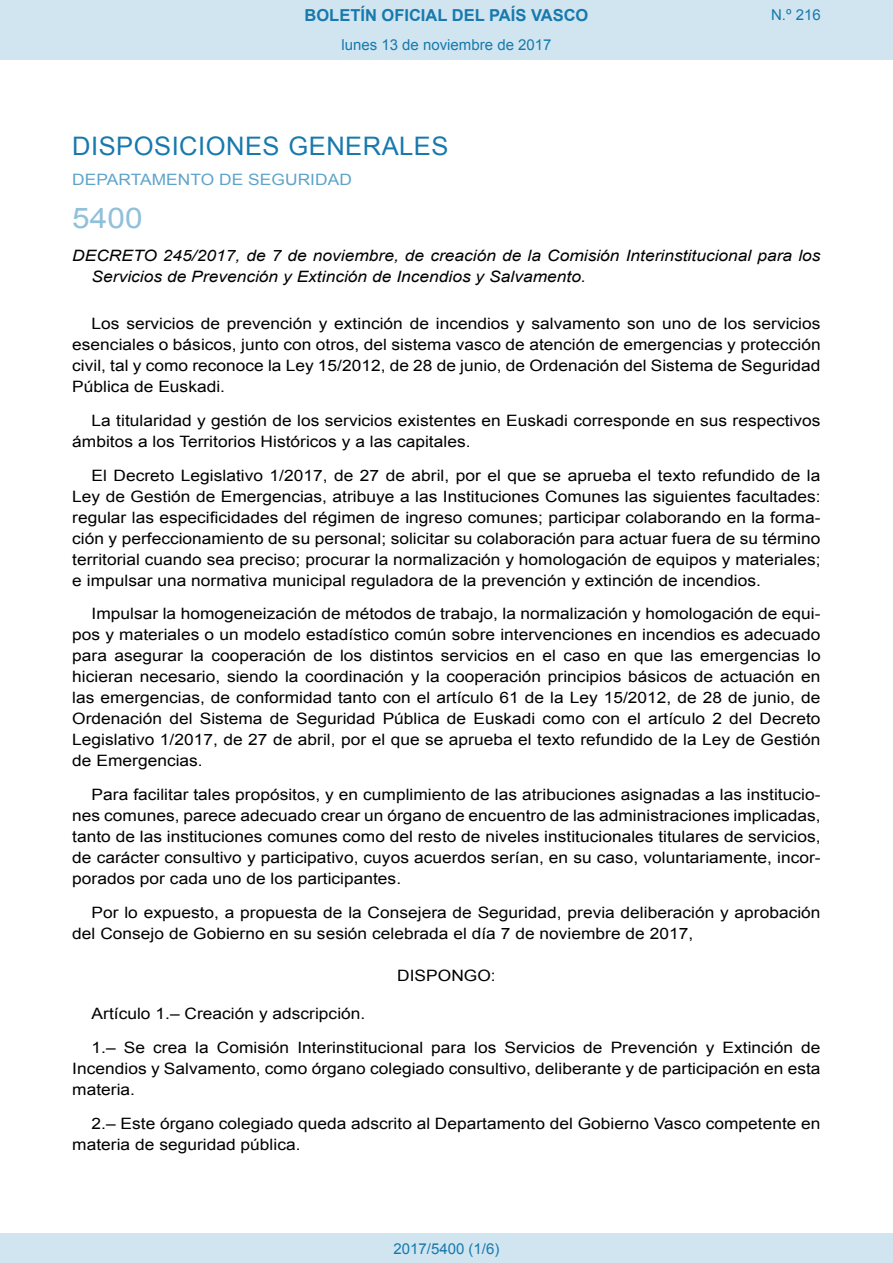
<style>
.page{position:relative;width:893px;height:1263px;background:#fff}
.page>*{position:absolute;margin:0;border:0;box-sizing:border-box;transform-origin:0 0}
.BOPVOrden{font:28.5px "Arial";color:#90c0db;scale:1.11 1}
.BOPVSeccion{font:25.5px "Arial";letter-spacing:.02em;color:#1879ad}
.t1{font:700 16.5px "Arial";color:#1879ad}
.BOPVDetalle{font:15.6px/21px "Arial";color:#000;text-align:justify;scale:1.11 1}
.BOPVTitulo{font:italic 15.6px/21px "Arial";color:#000;scale:1.11 1}
.BOPVOrganismo{font:15.6px "Arial";letter-spacing:.005em;color:#5ea4ca;scale:1.11 1}
.BOPVClave{font:15.6px "Arial";color:#000;scale:1.11 1}
.Paginacion_Centro{font:15px "Arial";color:#1879ad}
</style>
<div class="page">
<div style="left:0;top:0;width:893px;height:60px;background:#d0e5f0"></div>
<div style="left:0;top:1233px;width:893px;height:30px;background:#d0e5f0"></div>
<p class="t1" style="left:305px;top:4px;width:285px">BOLETÍN OFICIAL DEL PAÍS VASCO</p>
<p class="Paginacion_Centro" style="left:341px;top:35px;width:212px">lunes 13 de noviembre de 2017</p>
<p class="Paginacion_Centro" style="left:771px;top:5px;width:51px">N.º 216</p>
<p class="BOPVSeccion" style="left:72px;top:129px;width:378px">DISPOSICIONES GENERALES</p>
<p class="BOPVOrganismo" style="left:72px;top:169px;width:253px">DEPARTAMENTO DE SEGURIDAD</p>
<p class="BOPVOrden" style="left:72px;top:199px;width:65px">5400</p>
<p class="BOPVTitulo" style="left:92px;top:246px;width:658px;text-indent:-19px">DECRETO 245/2017, de 7 de noviembre, de creación de la Comisión Interinstitucional para los<br>Servicios de Prevención y Extinción de Incendios y Salvamento.</p>
<p class="BOPVDetalle" style="left:72px;top:313px;width:676px;text-indent:19px">Los servicios de prevención y extinción de incendios y salvamento son uno de los servicios esenciales o básicos, junto con otros, del sistema vasco de atención de emergencias y protección civil, tal y como reconoce la Ley 15/2012, de 28 de junio, de Ordenación del Sistema de Seguridad Pública de Euskadi.</p>
<p class="BOPVDetalle" style="left:72px;top:410px;width:676px;text-indent:19px">La titularidad y gestión de los servicios existentes en Euskadi corresponde en sus respectivos ámbitos a los Territorios Históricos y a las capitales.</p>
<p class="BOPVDetalle" style="left:72px;top:465px;width:676px;text-indent:19px">El Decreto Legislativo 1/2017, de 27 de abril, por el que se aprueba el texto refundido de la Ley de Gestión de Emergencias, atribuye a las Instituciones Comunes las siguientes facultades: regular las especificidades del régimen de ingreso comunes; participar colaborando en la forma&shy;ción y perfeccionamiento de su personal; solicitar su colaboración para actuar fuera de su término territorial cuando sea preciso; procurar la normalización y homologación de equipos y materiales; e impulsar una normativa municipal reguladora de la prevención y extinción de incendios.</p>
<p class="BOPVDetalle" style="left:72px;top:603px;width:676px;text-indent:19px">Impulsar la homogeneización de métodos de trabajo, la normalización y homologación de equi&shy;pos y materiales o un modelo estadístico común sobre intervenciones en incendios es adecuado para asegurar la cooperación de los distintos servicios en el caso en que las emergencias lo hicieran necesario, siendo la coordinación y la cooperación principios básicos de actuación en las emergencias, de conformidad tanto con el artículo 61 de la Ley 15/2012, de 28 de junio, de Ordenación del Sistema de Seguridad Pública de Euskadi como con el artículo 2 del Decreto Legislativo 1/2017, de 27 de abril, por el que se aprueba el texto refundido de la Ley de Gestión de Emergencias.</p>
<p class="BOPVDetalle" style="left:72px;top:784px;width:676px;text-indent:19px">Para facilitar tales propósitos, y en cumplimiento de las atribuciones asignadas a las institucio&shy;nes comunes, parece adecuado crear un órgano de encuentro de las administraciones implicadas, tanto de las instituciones comunes como del resto de niveles institucionales titulares de servicios, de carácter consultivo y participativo, cuyos acuerdos serían, en su caso, voluntariamente, incor&shy;porados por cada uno de los participantes.</p>
<p class="BOPVDetalle" style="left:72px;top:902px;width:676px;text-indent:19px">Por lo expuesto, a propuesta de la Consejera de Seguridad, previa deliberación y aprobación del Consejo de Gobierno en su sesión celebrada el día 7 de noviembre de 2017,</p>
<p class="BOPVClave" style="left:397px;top:965px;width:90px">DISPONGO:</p>
<p class="BOPVDetalle" style="left:92px;top:1003px;width:248px">Artículo 1.– Creación y adscripción.</p>
<p class="BOPVDetalle" style="left:72px;top:1037px;width:676px;text-indent:19px">1.– Se crea la Comisión Interinstitucional para los Servicios de Prevención y Extinción de Incendios y Salvamento, como órgano colegiado consultivo, deliberante y de participación en esta materia.</p>
<p class="BOPVDetalle" style="left:72px;top:1113px;width:676px;text-indent:19px">2.– Este órgano colegiado queda adscrito al Departamento del Gobierno Vasco competente en materia de seguridad pública.</p>
<p class="Paginacion_Centro" style="left:393px;top:1238px;width:107px">2017/5400 (1/6)</p>
</div>
